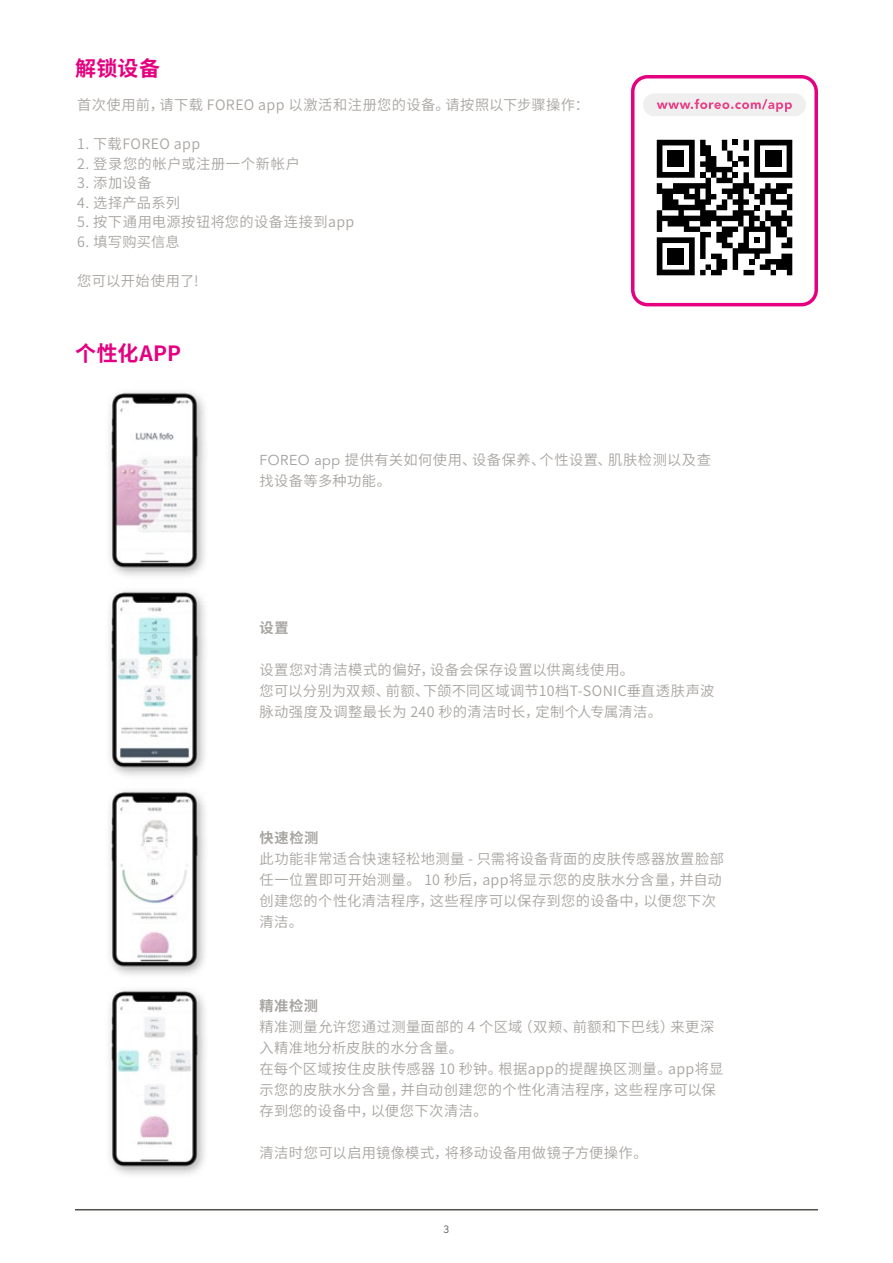
<style>
.page{position:relative;width:893px;height:1263px;background:#fff}
.page>*{position:absolute;margin:0;border:0;box-sizing:border-box;transform-origin:0 0}
.t1{font:700 21px "Source Han Sans CN";letter-spacing:.02em;color:#e4007f}
.t2{font:14.25px/21px "Source Han Sans CN";letter-spacing:.03em;color:#a8a5a1}
.t3{font:700 14.25px "Source Han Sans CN";letter-spacing:.045em;color:#a8a5a1}
.t4{font:10.5px "Avenir LT Std";color:#52504d}
.s1{font-family:"Avenir LT Std";color:#a09e9f}
</style>
<div class="page">
<hr style="left:75px;top:1209px;width:743px;height:1px;background:#52504d">
<div style="left:643px;top:93px;width:163px;height:23px;background:#efefef;border-radius:11px"></div>
<svg style="left:657px;top:99px;width:135px;height:13px"></svg>
<svg style="left:657px;top:140px;width:135px;height:135px"></svg>
<div style="left:668px;top:151px;width:16px;height:16px;background:#000"></div>
<div style="left:765px;top:151px;width:16px;height:16px;background:#000"></div>
<div style="left:668px;top:248px;width:16px;height:16px;background:#000"></div>
<div style="left:631px;top:75px;width:187px;height:231px;border:3px solid #e4007f;border-radius:15px"></div>
<img style="left:109px;top:392px;width:96px;height:169px">
<img style="left:109px;top:561px;width:96px;height:199px">
<img style="left:109px;top:760px;width:96px;height:200px">
<img style="left:109px;top:960px;width:96px;height:215px">
<h1 class="t1" style="left:75px;top:56px;width:87px">解锁设备</h1>
<p class="t2" style="left:77px;top:95px;width:513px">首次使用前，请下载 FOREO app 以激活和注册您的设备。请按照以下步骤操作：</p>
<p class="t2" style="left:77px;top:134px;width:124px">1. 下载FOREO app</p>
<p class="t2" style="left:77px;top:154px;width:224px">2. 登录您的帐户或注册一个新帐户</p>
<p class="t2" style="left:77px;top:173px;width:76px">3. 添加设备</p>
<p class="t2" style="left:77px;top:193px;width:104px">4. 选择产品系列</p>
<p class="t2" style="left:77px;top:212px;width:279px">5. 按下通用电源按钮将您的设备连接到app</p>
<p class="t2" style="left:77px;top:231px;width:104px">6. 填写购买信息</p>
<p class="t2" style="left:77px;top:271px;width:123px">您可以开始使用了!</p>
<h1 class="t1" style="left:75px;top:341px;width:108px">个性化APP</h1>
<p class="t2" style="left:259px;top:449px;width:453px"><span class="s1">FOREO app</span> 提供有关如何使用、设备保养、个性设置、肌肤检测以及查找设备等多种功能。</p>
<p class="t3" style="left:259px;top:619px;width:31px">设置</p>
<p class="t2" style="left:259px;top:659px;width:456px">设置您对清洁模式的偏好，设备会保存设置以供离线使用。<br>您可以分别为双颊、前额、下颌不同区域调节10档T-SONIC垂直透肤声波脉动强度及调整最长为 240 秒的清洁时长，定制个人专属清洁。</p>
<p class="t3" style="left:259px;top:829px;width:61px">快速检测</p>
<p class="t2" style="left:259px;top:848px;width:466px">此功能非常适合快速轻松地测量 - 只需将设备背面的皮肤传感器放置脸部任一位置即可开始测量。 10 秒后，app将显示您的皮肤水分含量，并自动创建您的个性化清洁程序，这些程序可以保存到您的设备中，以便您下次清洁。</p>
<p class="t3" style="left:259px;top:997px;width:60px">精准检测</p>
<p class="t2" style="left:259px;top:1016px;width:465px">精准测量允许您通过测量面部的 4 个区域（双颊、前额和下巴线）来更深入精准地分析皮肤的水分含量。<br>在每个区域按住皮肤传感器 10 秒钟。根据app的提醒换区测量。app将显示您的皮肤水分含量，并自动创建您的个性化清洁程序，这些程序可以保存到您的设备中，以便您下次清洁。</p>
<p class="t2" style="left:259px;top:1142px;width:390px">清洁时您可以启用镜像模式，将移动设备用做镜子方便操作。</p>
<p class="t4" style="left:444px;top:1223px;width:7px">3</p>
</div>
